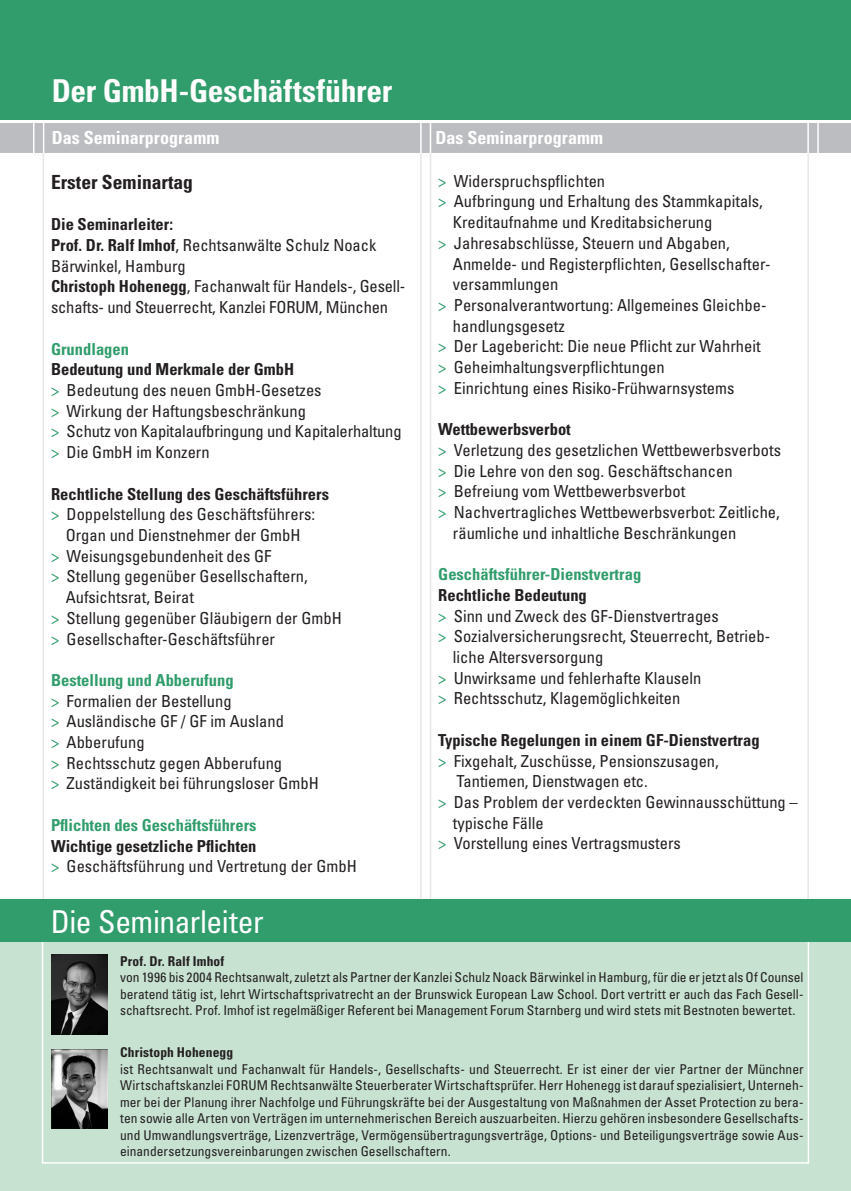
<style>
.page{position:relative;width:851px;height:1191px;background:#fff}
.page>*{position:absolute;margin:0;border:0;box-sizing:border-box;transform-origin:0 0}
.t1{font:condensed 31.5px "Univers LT Std";color:#fff}
.t2{font:700 condensed 31.5px "Univers LT Std";letter-spacing:-.01em;color:#fff}
.t3{font:700 condensed 19.5px "Univers LT Std";color:#231f20}
.t4{font:700 condensed 18px "Univers LT Std";color:#fff}
.t5{font:condensed 16.5px/20.7px "Univers LT Std";color:#231f20}
.t6{font:700 condensed 16.5px "Univers LT Std";color:#231f20}
.t7{font:700 condensed 16.5px "Univers LT Std";color:#319d6c}
.t8{font:condensed 13.5px/16.5px "Univers LT Std";letter-spacing:.005em;color:#231f20;text-align:justify}
.t9{font:700 condensed 13.5px "Univers LT Std";letter-spacing:.01em;color:#231f20}
.s1{font-weight:700}
.s2{color:#319d6c}
</style>
<div class="page">
<div style="left:0;top:124px;width:850px;height:29px;background:#bcbdc0"></div>
<div style="left:0;top:0;width:850px;height:119px;background:#319d6c"></div>
<hr style="left:43px;top:121px;width:1px;height:32px;background:#fff">
<hr style="left:33px;top:123px;width:1px;height:32px;background:#fff">
<hr style="left:429px;top:121px;width:2px;height:32px;background:#fff">
<hr style="left:420px;top:121px;width:1px;height:32px;background:#fff">
<hr style="left:817px;top:121px;width:1px;height:32px;background:#fff">
<hr style="left:807px;top:123px;width:1px;height:30px;background:#fff">
<div style="left:0;top:931px;width:850px;height:260px;background:#c7e2d1"></div>
<div style="left:0;top:899px;width:850px;height:42px;background:#319d6c"></div>
<img style="left:51px;top:954px;width:56px;height:80px">
<img style="left:51px;top:1049px;width:56px;height:79px">
<p class="t1" style="left:40px;top:71px;width:280px">Seminar eschreibung</p>
<p class="t1" style="left:45px;top:71px;width:236px">Seminarprogramm</p>
<p class="t2" style="left:52px;top:72px;width:342px">Der GmbH-Geschäftsführer</p>
<p class="t4" style="left:52px;top:127px;width:169px">Das Seminarprogramm</p>
<p class="t4" style="left:435px;top:127px;width:169px">Das Seminarprogramm</p>
<p class="t3" style="left:51px;top:170px;width:143px">Erster Seminartag</p>
<p class="t6" style="left:51px;top:214px;width:123px">Die Seminarleiter:</p>
<p class="t5" style="left:51px;top:235px;width:327px"><span class="s1">Prof. Dr. Ralf Imhof</span>, Rechtsanwälte Schulz Noack<br>Bärwinkel, Hamburg</p>
<p class="t5" style="left:51px;top:276px;width:356px"><span class="s1">Christoph Hohenegg</span>, Fachanwalt für Handels-, Gesell&shy;schafts- und Steuerrecht, Kanzlei FORUM, München</p>
<p class="t7" style="left:51px;top:338px;width:79px">Grundlagen</p>
<p class="t6" style="left:51px;top:359px;width:244px">Bedeutung und Merkmale der GmbH</p>
<p class="t5" style="left:51px;top:379px;width:272px"><span class="s2">&gt;</span> Bedeutung des neuen GmbH-Gesetzes</p>
<p class="t5" style="left:51px;top:400px;width:256px"><span class="s2">&gt;</span> Wirkung der Haftungsbeschränkung</p>
<p class="t5" style="left:51px;top:421px;width:352px"><span class="s2">&gt;</span> Schutz von Kapitalaufbringung und Kapitalerhaltung</p>
<p class="t5" style="left:51px;top:442px;width:160px"><span class="s2">&gt;</span> Die GmbH im Konzern</p>
<p class="t6" style="left:51px;top:483px;width:279px">Rechtliche Stellung des Geschäftsführers</p>
<p class="t5" style="left:51px;top:504px;width:265px"><span class="s2">&gt;</span> Doppelstellung des Geschäftsführers:</p>
<p class="t5" style="left:66px;top:524px;width:236px">Organ und Dienstnehmer der GmbH</p>
<p class="t5" style="left:51px;top:545px;width:222px"><span class="s2">&gt;</span> Weisungsgebundenheit des GF</p>
<p class="t5" style="left:51px;top:566px;width:258px"><span class="s2">&gt;</span> Stellung gegenüber Gesellschaftern,</p>
<p class="t5" style="left:66px;top:586px;width:130px">Aufsichtsrat, Beirat</p>
<p class="t5" style="left:51px;top:607px;width:292px"><span class="s2">&gt;</span> Stellung gegenüber Gläubigern der GmbH</p>
<p class="t5" style="left:51px;top:628px;width:225px"><span class="s2">&gt;</span> Gesellschafter-Geschäftsführer</p>
<p class="t7" style="left:51px;top:670px;width:184px">Bestellung und Abberufung</p>
<p class="t5" style="left:51px;top:690px;width:182px"><span class="s2">&gt;</span> Formalien der Bestellung</p>
<p class="t5" style="left:51px;top:711px;width:234px"><span class="s2">&gt;</span> Ausländische GF / GF im Ausland</p>
<p class="t5" style="left:51px;top:731px;width:95px"><span class="s2">&gt;</span> Abberufung</p>
<p class="t5" style="left:51px;top:752px;width:232px"><span class="s2">&gt;</span> Rechtsschutz gegen Abberufung</p>
<p class="t5" style="left:51px;top:773px;width:269px"><span class="s2">&gt;</span> Zuständigkeit bei führungsloser GmbH</p>
<p class="t7" style="left:51px;top:815px;width:207px">Pflichten des Geschäftsführers</p>
<p class="t6" style="left:51px;top:835px;width:207px">Wichtige gesetzliche Pflichten</p>
<p class="t5" style="left:51px;top:856px;width:307px"><span class="s2">&gt;</span> Geschäftsführung und Vertretung der GmbH</p>
<p class="t1" style="left:51px;top:901px;width:214px">Die Seminarleiter</p>
<p class="t9" style="left:120px;top:952px;width:106px">Prof. Dr. Ralf Imhof</p>
<p class="t8" style="left:120px;top:968px;width:685px">von 1996 bis 2004 Rechtsanwalt, zuletzt als Partner der Kanzlei Schulz Noack Bärwinkel in Hamburg, für die er jetzt als Of Counsel beratend tätig ist, lehrt Wirtschaftsprivatrecht an der Brunswick European Law School. Dort vertritt er auch das Fach Gesell&shy;schaftsrecht. Prof. Imhof ist regelmäßiger Referent bei Management Forum Starnberg und wird stets mit Bestnoten bewertet.</p>
<p class="t9" style="left:120px;top:1044px;width:114px">Christoph Hohenegg</p>
<p class="t8" style="left:120px;top:1060px;width:685px">ist Rechtsanwalt und Fachanwalt für Handels-, Gesellschafts- und Steuerrecht. Er ist einer der vier Partner der Münchner Wirtschaftskanzlei FORUM Rechtsanwälte Steuerberater Wirtschaftsprüfer. Herr Hohenegg ist darauf spezialisiert, Unterneh&shy;mer bei der Planung ihrer Nachfolge und Führungskräfte bei der Ausgestaltung von Maßnahmen der Asset Protection zu bera&shy;ten sowie alle Arten von Verträgen im unternehmerischen Bereich auszuarbeiten. Hierzu gehören insbesondere Gesellschafts&shy;und Umwandlungsverträge, Lizenzverträge, Vermögensübertragungsverträge, Options- und Beteiligungsverträge sowie Aus&shy;einandersetzungsvereinbarungen zwischen Gesellschaftern.</p>
<p class="t5" style="left:438px;top:170px;width:168px"><span class="s2">&gt;</span> Widerspruchspflichten</p>
<p class="t5" style="left:438px;top:191px;width:326px"><span class="s2">&gt;</span> Aufbringung und Erhaltung des Stammkapitals,</p>
<p class="t5" style="left:453px;top:212px;width:261px">Kreditaufnahme und Kreditabsicherung</p>
<p class="t5" style="left:438px;top:232px;width:293px"><span class="s2">&gt;</span> Jahresabschlüsse, Steuern und Abgaben,</p>
<p class="t5" style="left:453px;top:253px;width:319px">Anmelde- und Registerpflichten, Gesellschafter-</p>
<p class="t5" style="left:453px;top:274px;width:107px">versammlungen</p>
<p class="t5" style="left:438px;top:294px;width:330px"><span class="s2">&gt;</span> Personalverantwortung: Allgemeines Gleichbe-</p>
<p class="t5" style="left:453px;top:315px;width:113px">handlungsgesetz</p>
<p class="t5" style="left:438px;top:336px;width:324px"><span class="s2">&gt;</span> Der Lagebericht: Die neue Pflicht zur Wahrheit</p>
<p class="t5" style="left:438px;top:357px;width:228px"><span class="s2">&gt;</span> Geheimhaltungsverpflichtungen</p>
<p class="t5" style="left:438px;top:377px;width:297px"><span class="s2">&gt;</span> Einrichtung eines Risiko-Frühwarnsystems</p>
<p class="t6" style="left:438px;top:419px;width:134px">Wettbewerbsverbot</p>
<p class="t5" style="left:438px;top:439px;width:344px"><span class="s2">&gt;</span> Verletzung des gesetzlichen Wettbewerbsverbots</p>
<p class="t5" style="left:438px;top:460px;width:296px"><span class="s2">&gt;</span> Die Lehre von den sog. Geschäftschancen</p>
<p class="t5" style="left:438px;top:481px;width:248px"><span class="s2">&gt;</span> Befreiung vom Wettbewerbsverbot</p>
<p class="t5" style="left:438px;top:501px;width:343px"><span class="s2">&gt;</span> Nachvertragliches Wettbewerbsverbot: Zeitliche,</p>
<p class="t5" style="left:453px;top:522px;width:285px">räumliche und inhaltliche Beschränkungen</p>
<p class="t7" style="left:438px;top:564px;width:204px">Geschäftsführer-Dienstvertrag</p>
<p class="t6" style="left:438px;top:585px;width:150px">Rechtliche Bedeutung</p>
<p class="t5" style="left:438px;top:605px;width:282px"><span class="s2">&gt;</span> Sinn und Zweck des GF-Dienstvertrages</p>
<p class="t5" style="left:438px;top:626px;width:333px"><span class="s2">&gt;</span> Sozialversicherungsrecht, Steuerrecht, Betrieb-</p>
<p class="t5" style="left:453px;top:646px;width:152px">liche Altersversorgung</p>
<p class="t5" style="left:438px;top:667px;width:265px"><span class="s2">&gt;</span> Unwirksame und fehlerhafte Klauseln</p>
<p class="t5" style="left:438px;top:688px;width:243px"><span class="s2">&gt;</span> Rechtsschutz, Klagemöglichkeiten</p>
<p class="t6" style="left:438px;top:730px;width:323px">Typische Regelungen in einem GF-Dienstvertrag</p>
<p class="t5" style="left:438px;top:750px;width:282px"><span class="s2">&gt;</span> Fixgehalt, Zuschüsse, Pensionszusagen,</p>
<p class="t5" style="left:456px;top:771px;width:193px">Tantiemen, Dienstwagen etc.</p>
<p class="t5" style="left:438px;top:791px;width:361px"><span class="s2">&gt;</span> Das Problem der verdeckten Gewinnausschüttung –</p>
<p class="t5" style="left:453px;top:812px;width:92px">typische Fälle</p>
<p class="t5" style="left:438px;top:833px;width:244px"><span class="s2">&gt;</span> Vorstellung eines Vertragsmusters</p>
</div>
